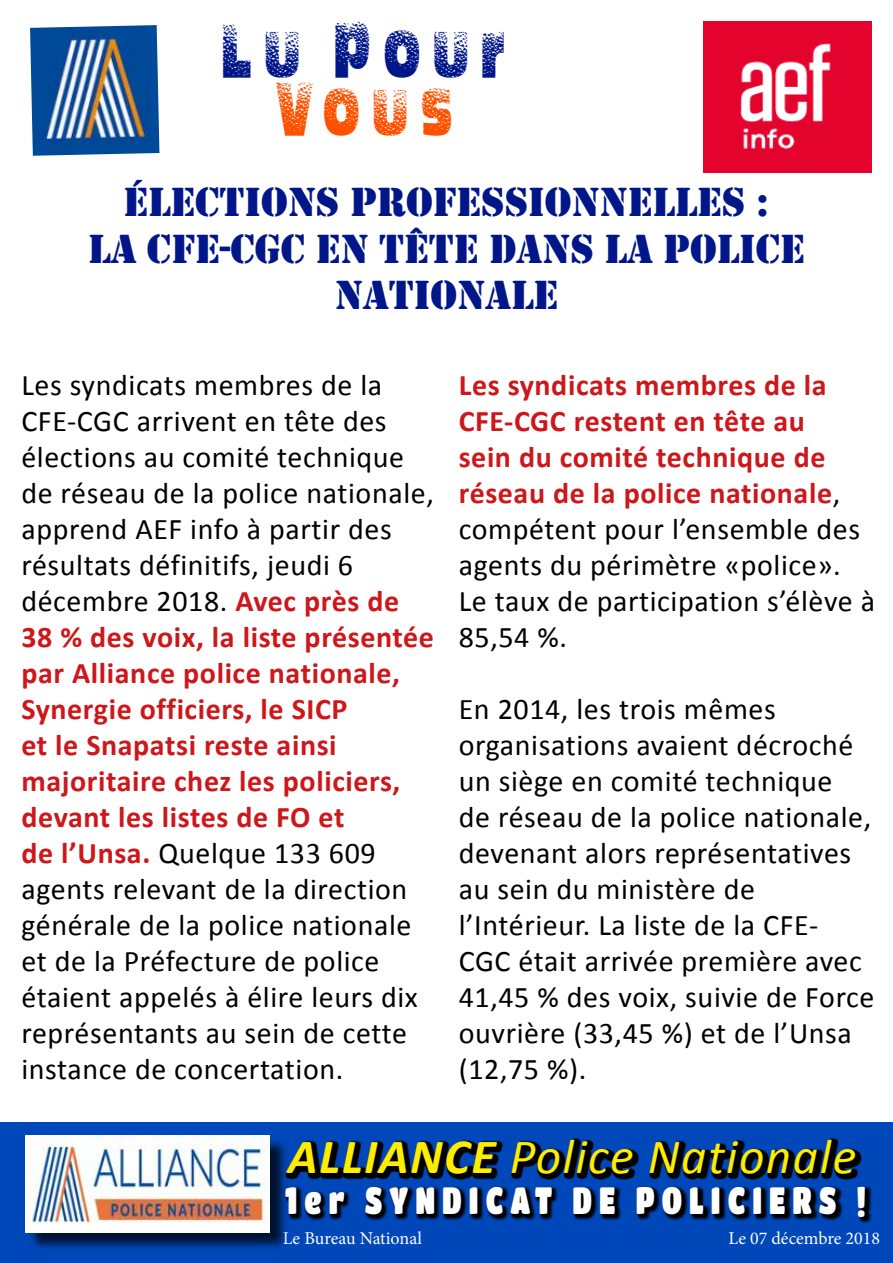
<style>
.page{position:relative;width:893px;height:1263px;background:#fff}
.page>*{position:absolute;margin:0;border:0;box-sizing:border-box;transform-origin:0 0}
.t1{font:58.5px "Hot Sweat";letter-spacing:.34em;color:#001689;scale:.67 1}
.t2{font:58.5px "Hot Sweat";color:#ff5100;scale:.67 1}
.t3{font:italic 49.5px "Calibri";letter-spacing:.03em;color:#ffed00}
.t4{font:42px/46.5px "Stencil";color:#001689;text-align:center}
.t5{font:37.5px "Titan One";letter-spacing:.26em;color:#fff;scale:.72 1}
.t6{font:30px/36px "Calibri";letter-spacing:.02em;color:#000}
.t7{font:700 30px/36px "Calibri";letter-spacing:.02em;color:#cd171a}
.t8{font:18px "Minion Pro";color:#fff}
.s1{font-weight:700;color:#cd171a}
.s2{font-weight:400;color:#000}
.s3{font-weight:700}
</style>
<div class="page">
<div style="left:0;top:1123px;width:893px;height:140px;background:#0047ba"></div>
<svg style="left:288px;top:1138px;width:574px;height:41px;fill:#000104"></svg>
<div style="left:28px;top:1138px;width:260px;height:113px;background:#000;opacity:.75"></div>
<img style="left:26px;top:1135px;width:244px;height:97px">
<svg style="left:285px;top:1185px;width:587px;height:39px"></svg>
<img style="left:30px;top:25px;width:129px;height:131px">
<img style="left:704px;top:21px;width:168px;height:152px">
<h1 class="t1" style="left:222px;top:11px;width:423px">Lu pour</h1>
<h1 class="t2" style="left:275px;top:69px;width:266px">Vous</h1>
<h3 class="t4" style="left:88px;top:180px;width:718px">ÉLECTIONS PROFESSIONNELLES :<br>LA CFE-CGC EN TÊTE DANS LA POLICE<br>NATIONALE</h3>
<p class="t6" style="left:21px;top:367px;width:414px">Les syndicats membres de la<br>CFE-CGC arrivent en tête des élections au comité technique de réseau de la police nationale, apprend AEF info à partir des résultats définitifs, jeudi 6 décembre 2018. <span class="s1">Avec près de<br>38 % des voix, la liste présentée par Alliance police nationale,<br>Synergie officiers, le SICP<br>et le Snapatsi reste ainsi majoritaire chez les policiers, devant les listes de FO et<br>de l’Unsa.</span> Quelque 133 609 agents relevant de la direction générale de la police nationale et de la Préfecture de police étaient appelés à élire leurs dix représentants au sein de cette instance de concertation.</p>
<p class="t7" style="left:459px;top:367px;width:418px">Les syndicats membres de la<br>CFE-CGC restent en tête au<br>sein du comité technique de réseau de la police nationale<span class="s2">, compétent pour l’ensemble des agents du périmètre «police».<br>Le taux de participation s’élève à<br>85,54 %.</span></p>
<p class="t6" style="left:459px;top:691px;width:417px">En 2014, les trois mêmes organisations avaient décroché un siège en comité technique<br>de réseau de la police nationale, devenant alors représentatives au sein du ministère de l’Intérieur. La liste de la CFE-<br>CGC était arrivée première avec<br>41,45 % des voix, suivie de Force ouvrière (33,45 %) et de l’Unsa (12,75 %).</p>
<h2 class="t3" style="left:288px;top:1122px;width:570px"><span class="s3">ALLIANCE</span> Police Nationale</h2>
<p class="t5" style="left:285px;top:1177px;width:808px">1er SYNDICAT DE POLICIERS !</p>
<p class="t8" style="left:283px;top:1226px;width:141px">Le Bureau National</p>
<p class="t8" style="left:728px;top:1226px;width:153px">Le 07 décembre 2018</p>
</div>
